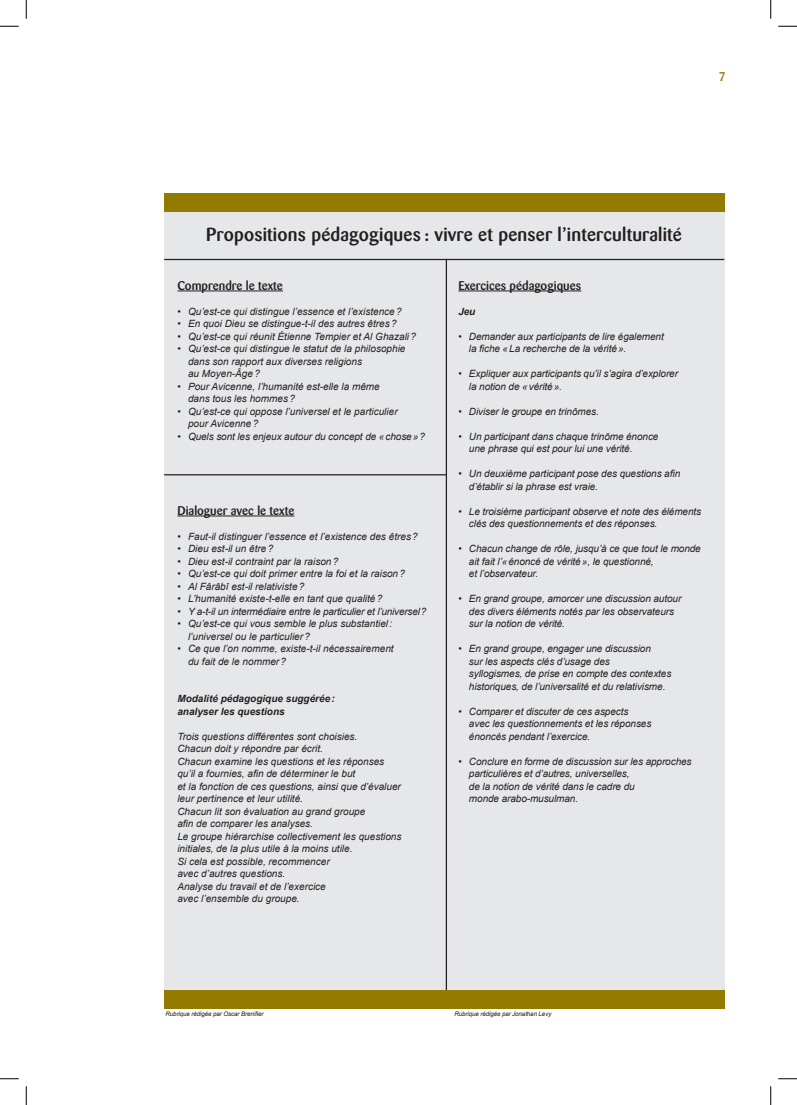
<style>
.page{position:relative;width:797px;height:1105px;background:#fff}
.page>*{position:absolute;margin:0;border:0;box-sizing:border-box;transform-origin:0 0}
.t1{font:500 18.75px "Barmeno";letter-spacing:.01em;color:#231f20}
.t2{font:500 12.5px "Barmeno";color:#231f20}
.t3{font:500 12.5px "Barmeno";color:#937b00}
.t4{font:italic 10px/12.5px "Arial";color:#231f20}
.t5{font:italic 10px "Arial";letter-spacing:-.02em;color:#231f20}
.t6{font:italic 700 10px/12.5px "Arial";color:#231f20}
.t7{font:italic 6.25px "Arial";letter-spacing:-.02em;color:#231f20}
</style>
<div class="page">
<div style="left:164px;top:207px;width:560px;height:797px;background:#e6e7e9"></div>
<hr style="left:177px;top:291px;width:106px;height:1px;background:#231f20">
<hr style="left:177px;top:516px;width:117px;height:1px;background:#231f20">
<hr style="left:458px;top:291px;width:123px;height:1px;background:#231f20">
<hr style="left:164px;top:259px;width:560px;height:1px;background:#231f20">
<hr style="left:164px;top:474px;width:282px;height:1px;background:#231f20">
<hr style="left:446px;top:259px;width:1px;height:740px;background:#231f20">
<div style="left:164px;top:193px;width:560px;height:18px;background:#937b00"></div>
<div style="left:164px;top:990px;width:560px;height:19px;background:#937b00"></div>
<svg style="left:0;top:25px;width:19px;height:2px"></svg>
<svg style="left:778px;top:25px;width:19px;height:2px"></svg>
<svg style="left:0;top:1078px;width:19px;height:1px"></svg>
<svg style="left:778px;top:1078px;width:19px;height:1px"></svg>
<svg style="left:25px;top:0;width:2px;height:19px"></svg>
<svg style="left:25px;top:1086px;width:2px;height:19px"></svg>
<svg style="left:770px;top:0;width:1px;height:19px"></svg>
<svg style="left:770px;top:1086px;width:1px;height:19px"></svg>
<p class="t3" style="left:719px;top:69px;width:8px">7</p>
<h1 class="t1" style="left:206px;top:224px;width:477px">Propositions pédagogiques : vivre et penser l’interculturalité</h1>
<p class="t2" style="left:177px;top:278px;width:107px">Comprendre le texte</p>
<p class="t4" style="left:177px;top:305px;width:226px">• Qu’est-ce qui distingue l’essence et l’existence?</p>
<p class="t4" style="left:177px;top:318px;width:221px">• En quoi Dieu se distingue-t-il des autres êtres?</p>
<p class="t4" style="left:177px;top:330px;width:240px">• Qu’est-ce qui réunit Étienne Tempier et Al Ghazali?</p>
<p class="t4" style="left:188px;top:343px;width:219px;text-indent:-11px">• Qu’est-ce qui distingue le statut de la philosophie dans son rapport aux diverses religions<br>au Moyen-Âge?</p>
<p class="t4" style="left:188px;top:380px;width:193px;text-indent:-11px">• Pour Avicenne, l’humanité est-elle la même dans tous les hommes?</p>
<p class="t4" style="left:188px;top:405px;width:211px;text-indent:-11px">• Qu’est-ce qui oppose l’universel et le particulier pour Avicenne?</p>
<p class="t4" style="left:177px;top:430px;width:249px">• Quels sont les enjeux autour du concept de «chose»?</p>
<p class="t2" style="left:177px;top:503px;width:118px">Dialoguer avec le texte</p>
<p class="t4" style="left:177px;top:530px;width:242px">• Faut-il distinguer l’essence et l’existence des êtres?</p>
<p class="t4" style="left:177px;top:543px;width:97px">• Dieu est-il un être?</p>
<p class="t4" style="left:177px;top:555px;width:162px">• Dieu est-il contraint par la raison?</p>
<p class="t4" style="left:177px;top:568px;width:229px">• Qu’est-ce qui doit primer entre la foi et la raison?</p>
<p class="t4" style="left:177px;top:580px;width:128px">• Al Fârâbî est-il relativiste?</p>
<p class="t4" style="left:177px;top:593px;width:206px">• L’humanité existe-t-elle en tant que qualité?</p>
<p class="t5" style="left:177px;top:605px;width:250px">• Y a-t-il un intermédiaire entre le particulier et l’universel?</p>
<p class="t4" style="left:188px;top:618px;width:206px;text-indent:-11px">• Qu’est-ce qui vous semble le plus substantiel: l’universel ou le particulier?</p>
<p class="t4" style="left:188px;top:643px;width:207px;text-indent:-11px">• Ce que l’on nomme, existe-t-il nécessairement du fait de le nommer?</p>
<p class="t6" style="left:177px;top:693px;width:159px">Modalité pédagogique suggérée: analyser les questions</p>
<p class="t4" style="left:177px;top:730px;width:225px">Trois questions différentes sont choisies.<br>Chacun doit y répondre par écrit.<br>Chacun examine les questions et les réponses qu’il a fournies, afin de déterminer le but<br>et la fonction de ces questions, ainsi que d’évaluer leur pertinence et leur utilité.<br>Chacun lit son évaluation au grand groupe<br>afin de comparer les analyses.<br>Le groupe hiérarchise collectivement les questions initiales, de la plus utile à la moins utile.<br>Si cela est possible, recommencer<br>avec d’autres questions.<br>Analyse du travail et de l’exercice<br>avec l’ensemble du groupe.</p>
<p class="t2" style="left:458px;top:278px;width:124px">Exercices pédagogiques</p>
<p class="t6" style="left:458px;top:305px;width:19px">Jeu</p>
<p class="t4" style="left:469px;top:330px;width:196px;text-indent:-11px">• Demander aux participants de lire également la fiche «La recherche de la vérité».</p>
<p class="t4" style="left:469px;top:368px;width:210px;text-indent:-11px">• Expliquer aux participants qu’il s’agira d’explorer la notion de «vérité».</p>
<p class="t4" style="left:458px;top:405px;width:142px">• Diviser le groupe en trinômes.</p>
<p class="t4" style="left:469px;top:430px;width:191px;text-indent:-11px">• Un participant dans chaque trinôme énonce une phrase qui est pour lui une vérité.</p>
<p class="t4" style="left:469px;top:468px;width:213px;text-indent:-11px">• Un deuxième participant pose des questions afin d’établir si la phrase est vraie.</p>
<p class="t4" style="left:469px;top:505px;width:234px;text-indent:-11px">• Le troisième participant observe et note des éléments clés des questionnements et des réponses.</p>
<p class="t4" style="left:469px;top:543px;width:233px;text-indent:-11px">• Chacun change de rôle, jusqu’à ce que tout le monde ait fait l’«énoncé de vérité», le questionné,<br>et l’observateur.</p>
<p class="t4" style="left:469px;top:593px;width:214px;text-indent:-11px">• En grand groupe, amorcer une discussion autour des divers éléments notés par les observateurs sur la notion de vérité.</p>
<p class="t4" style="left:469px;top:643px;width:204px;text-indent:-11px">• En grand groupe, engager une discussion<br>sur les aspects clés d’usage des<br>syllogismes, de prise en compte des contextes historiques, de l’universalité et du relativisme.</p>
<p class="t4" style="left:469px;top:705px;width:184px;text-indent:-11px">• Comparer et discuter de ces aspects avec les questionnements et les réponses énoncés pendant l’exercice.</p>
<p class="t4" style="left:469px;top:755px;width:224px;text-indent:-11px">• Conclure en forme de discussion sur les approches particulières et d’autres, universelles,<br>de la notion de vérité dans le cadre du<br>monde arabo-musulman.</p>
<p class="t7" style="left:166px;top:1009px;width:99px">Rubrique rédigée par Oscar Brenifier</p>
<p class="t7" style="left:454px;top:1009px;width:98px">Rubrique rédigée par Jonathan Levy</p>
</div>
